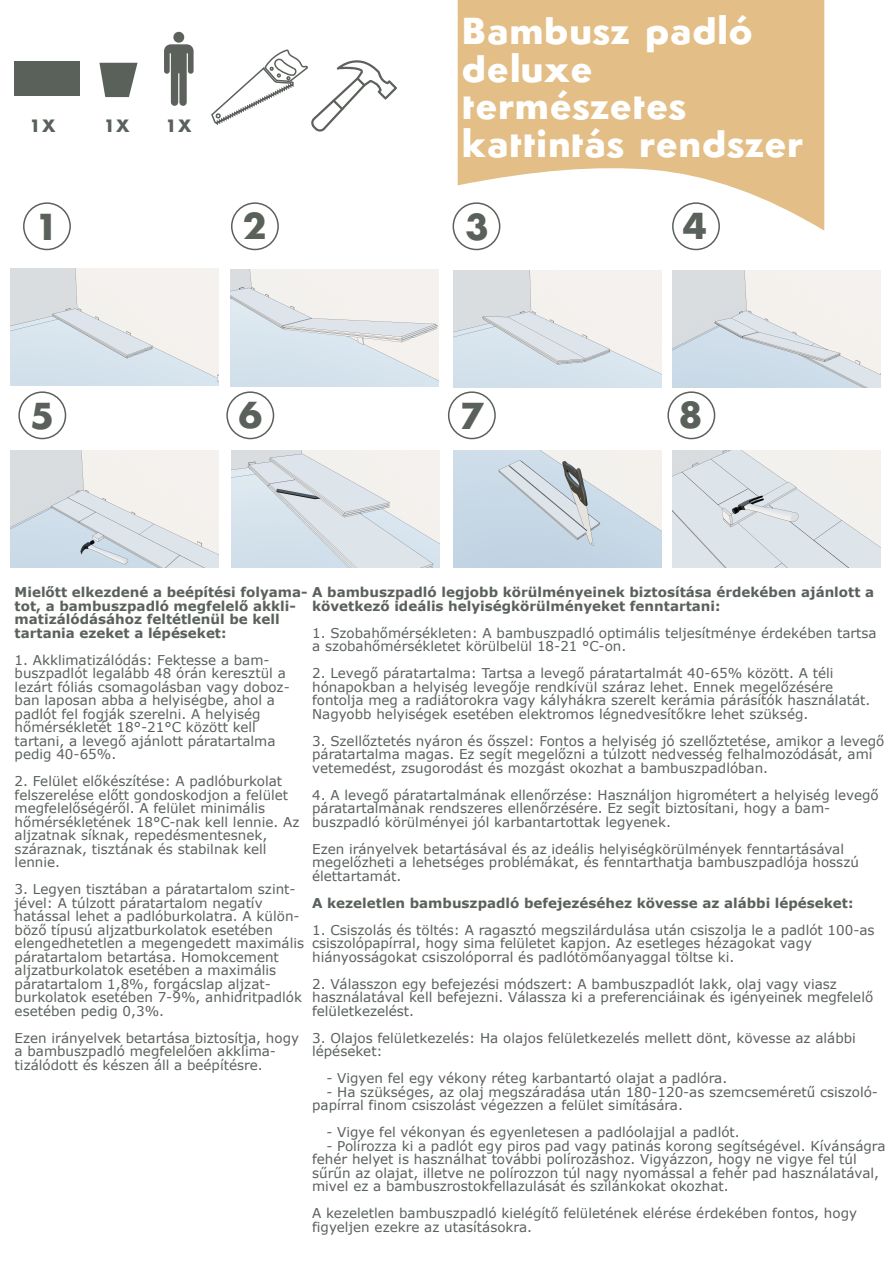
<style>
.page{position:relative;width:893px;height:1263px;background:#fff}
.page>*{position:absolute;margin:0;border:0;box-sizing:border-box;transform-origin:0 0}
.t1{font:700 37.5px/37.5px "Semplicita";color:#fff}
.t2{font:700 37.5px "Semplicita";color:#5a615b}
.t3{font:700 17.85px "Semplicita";color:#5a615b}
.t4{font:13.5px/13.5px "Verdana";color:#5a615b}
.t5{font:700 13.5px/13.5px "Verdana";color:#5a615b}
</style>
<div class="page">
<svg style="left:458px;top:0;width:366px;height:231px;fill:#e3bf87"></svg>
<svg style="left:164px;top:44px;width:30px;height:62px"></svg>
<div style="left:173px;top:32px;width:11px;height:11px;background:#5c615c;border-radius:50%"></div>
<div style="left:23px;top:202px;width:48px;height:48px;border:2px solid #5a615b;border-radius:50%"></div>
<div style="left:231px;top:202px;width:48px;height:48px;border:2px solid #5a615b;border-radius:50%"></div>
<div style="left:453px;top:202px;width:47px;height:48px;border:2px solid #5a615b;border-radius:50%"></div>
<div style="left:672px;top:202px;width:48px;height:48px;border:2px solid #5a615b;border-radius:50%"></div>
<img style="left:10px;top:269px;width:208px;height:116px">
<img style="left:231px;top:269px;width:208px;height:117px">
<img style="left:453px;top:270px;width:208px;height:117px">
<img style="left:673px;top:270px;width:208px;height:117px">
<img style="left:10px;top:450px;width:208px;height:117px">
<img style="left:453px;top:450px;width:208px;height:117px">
<img style="left:673px;top:450px;width:208px;height:117px">
<img style="left:232px;top:450px;width:208px;height:117px">
<div style="left:18px;top:391px;width:48px;height:48px;border:2px solid #5a615b;border-radius:50%"></div>
<div style="left:226px;top:391px;width:48px;height:48px;border:2px solid #5a615b;border-radius:50%"></div>
<div style="left:448px;top:391px;width:48px;height:48px;border:2px solid #5a615b;border-radius:50%"></div>
<div style="left:667px;top:391px;width:48px;height:48px;border:2px solid #5a615b;border-radius:50%"></div>
<svg style="left:509px;top:465px;width:78px;height:66px;background:#c2cbd3"></svg>
<svg style="left:211px;top:49px;width:186px;height:83px"></svg>
<div style="left:14px;top:61px;width:66px;height:34px;background:#5a615b"></div>
<svg style="left:99px;top:63px;width:39px;height:34px"></svg>
<h2 class="t3" style="left:29px;top:113px;width:28px">1X</h2>
<h2 class="t3" style="left:103px;top:113px;width:28px">1X</h2>
<h2 class="t3" style="left:165px;top:114px;width:28px">1X</h2>
<h1 class="t1" style="left:462px;top:10px;width:343px">Bambusz padló deluxe természetes kattintás rendszer</h1>
<h1 class="t2" style="left:34px;top:200px;width:28px">1</h1>
<h1 class="t2" style="left:242px;top:200px;width:28px">2</h1>
<h1 class="t2" style="left:463px;top:200px;width:28px">3</h1>
<h1 class="t2" style="left:682px;top:199px;width:28px">4</h1>
<h1 class="t2" style="left:29px;top:389px;width:28px">5</h1>
<h1 class="t2" style="left:237px;top:389px;width:28px">6</h1>
<h1 class="t2" style="left:459px;top:389px;width:28px">7</h1>
<h1 class="t2" style="left:677px;top:388px;width:28px">8</h1>
<p class="t5" style="left:15px;top:585px;width:861px">Mielőtt elkezdené a beépítési folyama- A bambuszpadló legjobb körülményeinek biztosítása érdekében ajánlott a tot, a bambuszpadló megfelelő akkli-<br>matizálódásához feltétlenül be kell<br>tartania ezeket a lépéseket:</p>
<p class="t4" style="left:15px;top:653px;width:277px">1. Akklimatizálódás: Fektesse a bam&shy;buszpadlót legalább 48 órán keresztül a lezárt fóliás csomagolásban vagy doboz&shy;ban laposan abba a helyiségbe, ahol a padlót fel fogják szerelni. A helyiség hőmérsékletét 18°-21°C között kell tartani, a levegő ajánlott páratartalma pedig 40-65%.</p>
<p class="t4" style="left:15px;top:774px;width:286px">2. Felület előkészítése: A padlóburkolat felszerelése előtt gondoskodjon a felület megfelelőségéről. A felület minimális hőmérsékletének 18°C-nak kell lennie. Az aljzatnak síknak, repedésmentesnek, száraznak, tisztának és stabilnak kell lennie.</p>
<p class="t4" style="left:15px;top:882px;width:291px">3. Legyen tisztában a páratartalom szint&shy;jével: A túlzott páratartalom negatív hatással lehet a padlóburkolatra. A külön&shy;böző típusú aljzatburkolatok esetében elengedhetetlen a megengedett maximális páratartalom betartása. Homokcement aljzatburkolatok esetében a maximális páratartalom 1,8%, forgácslap aljzat&shy;burkolatok esetében 7-9%, anhidritpadlók esetében pedig 0,3%.</p>
<p class="t4" style="left:15px;top:1031px;width:286px">Ezen irányelvek betartása biztosítja, hogy a bambuszpadló megfelelően akklima&shy;tizálódott és készen áll a beépítésre.</p>
<p class="t5" style="left:312px;top:599px;width:410px">következő ideális helyiségkörülményeket fenntartani:</p>
<p class="t4" style="left:312px;top:626px;width:566px">1. Szobahőmérsékleten: A bambuszpadló optimális teljesítménye érdekében tartsa a szobahőmérsékletet körülbelül 18-21 °C-on.</p>
<p class="t4" style="left:312px;top:666px;width:560px">2. Levegő páratartalma: Tartsa a levegő páratartalmát 40-65% között. A téli hónapokban a helyiség levegője rendkívül száraz lehet. Ennek megelőzésére fontolja meg a radiátorokra vagy kályhákra szerelt kerámia párásítók használatát.<br>Nagyobb helyiségek esetében elektromos légnedvesítőkre lehet szükség.</p>
<p class="t4" style="left:312px;top:734px;width:574px">3. Szellőztetés nyáron és ősszel: Fontos a helyiség jó szellőztetése, amikor a levegő páratartalma magas. Ez segít megelőzni a túlzott nedvesség felhalmozódását, ami vetemedést, zsugorodást és mozgást okozhat a bambuszpadlóban.</p>
<p class="t4" style="left:312px;top:788px;width:568px">4. A levegő páratartalmának ellenőrzése: Használjon higrométert a helyiség levegő páratartalmának rendszeres ellenőrzésére. Ez segít biztosítani, hogy a bam&shy;buszpadló körülményei jól karbantartottak legyenek.</p>
<p class="t4" style="left:312px;top:842px;width:548px">Ezen irányelvek betartásával és az ideális helyiségkörülmények fenntartásával megelőzheti a lehetséges problémákat, és fenntarthatja bambuszpadlója hosszú élettartamát.</p>
<p class="t5" style="left:312px;top:896px;width:543px">A kezeletlen bambuszpadló befejezéséhez kövesse az alábbi lépéseket:</p>
<p class="t4" style="left:312px;top:923px;width:564px">1. Csiszolás és töltés: A ragasztó megszilárdulása után csiszolja le a padlót 100-as csiszolópapírral, hogy sima felületet kapjon. Az esetleges hézagokat vagy hiányosságokat csiszolóporral és padlótömőanyaggal töltse ki.</p>
<p class="t4" style="left:312px;top:977px;width:563px">2. Válasszon egy befejezési módszert: A bambuszpadlót lakk, olaj vagy viasz használatával kell befejezni. Válassza ki a preferenciáinak és igényeinek megfelelő felületkezelést.</p>
<p class="t4" style="left:312px;top:1031px;width:545px">3. Olajos felületkezelés: Ha olajos felületkezelés mellett dönt, kövesse az alábbi lépéseket:</p>
<p class="t4" style="left:326px;top:1071px;width:402px">- Vigyen fel egy vékony réteg karbantartó olajat a padlóra.</p>
<p class="t4" style="left:312px;top:1085px;width:567px;text-indent:14px">- Ha szükséges, az olaj megszáradása után 180-120-as szemcseméretű csiszoló&shy;papírral finom csiszolást végezzen a felület simítására.</p>
<p class="t4" style="left:326px;top:1125px;width:415px">- Vigye fel vékonyan és egyenletesen a padlóolajjal a padlót.</p>
<p class="t4" style="left:312px;top:1139px;width:575px;text-indent:14px">- Polírozza ki a padlót egy piros pad vagy patinás korong segítségével. Kívánságra fehér helyet is használhat további polírozáshoz. Vigyázzon, hogy ne vigye fel túl sűrűn az olajat, illetve ne polírozzon túl nagy nyomással a fehér pad használatával, mivel ez a bambuszrostokfellazulását és szilánkokat okozhat.</p>
<p class="t4" style="left:312px;top:1206px;width:546px">A kezeletlen bambuszpadló kielégítő felületének elérése érdekében fontos, hogy figyeljen ezekre az utasításokra.</p>
</div>
